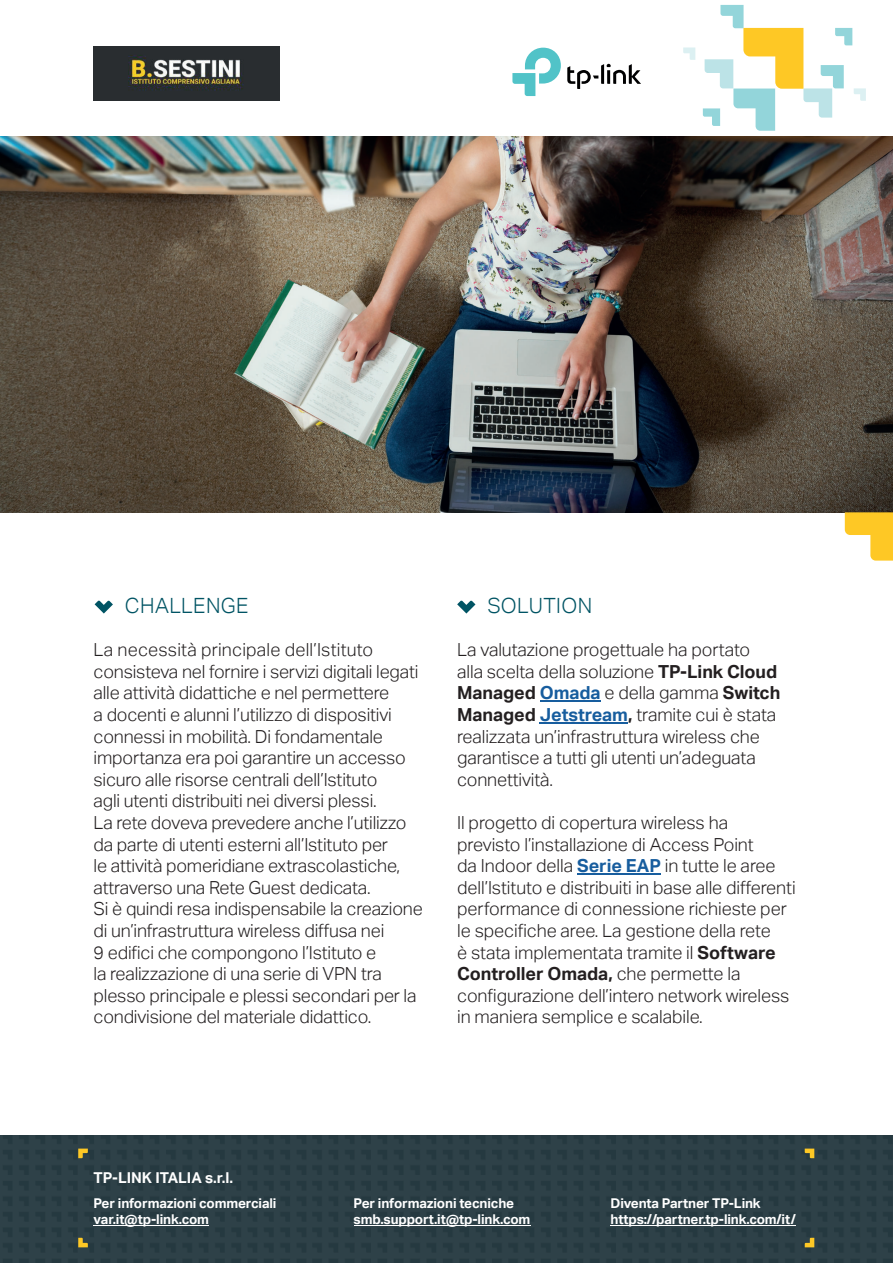
<style>
.page{position:relative;width:893px;height:1263px;background:#fff}
.page>*{position:absolute;margin:0;border:0;box-sizing:border-box;transform-origin:0 0}
.t1{font:21px "TP Link Aktiv Light";letter-spacing:.02em;color:#005464}
.t2{font:18px/21.6px "TP Link Aktiv Light";letter-spacing:-.01em;color:#231f20}
.t3{font:18px "TP Link Aktiv Bold";letter-spacing:-.005em;color:#231f20}
.t4{font:15px "TP Link Aktiv Bold";color:#fff}
.t5{font:13.5px/16.2px "TP Link Aktiv Bold";letter-spacing:-.01em;color:#fff}
.s1{font-family:"TP Link Aktiv Bold"}
.s2{color:#175d9e}
.s3{font-family:"TP Link Aktiv Light"}
.s4{font-family:"TP Link Aktiv Bold";color:#175d9e}
</style>
<div class="page">
<img style="left:0;top:136px;width:893px;height:376px">
<img style="left:0;top:1135px;width:459px;height:128px">
<img style="left:459px;top:1135px;width:434px;height:128px">
<svg style="left:78px;top:1149px;width:10px;height:9px"></svg>
<svg style="left:78px;top:1238px;width:10px;height:9px"></svg>
<svg style="left:805px;top:1238px;width:9px;height:9px"></svg>
<svg style="left:805px;top:1149px;width:9px;height:9px"></svg>
<svg style="left:683px;top:48px;width:12px;height:12px"></svg>
<svg style="left:703px;top:5px;width:163px;height:126px"></svg>
<svg style="left:567px;top:64px;width:74px;height:25px"></svg>
<svg style="left:512px;top:48px;width:49px;height:48px"></svg>
<svg style="left:95px;top:600px;width:18px;height:14px"></svg>
<svg style="left:845px;top:512px;width:48px;height:49px"></svg>
<img style="left:94px;top:47px;width:185px;height:53px">
<hr style="left:540px;top:701px;width:60px;height:1px;background:#175d9e">
<hr style="left:540px;top:722px;width:88px;height:1px;background:#175d9e">
<hr style="left:577px;top:873px;width:84px;height:2px;background:#175d9e">
<svg style="left:457px;top:600px;width:18px;height:14px"></svg>
<hr style="left:94px;top:1225px;width:115px;height:1px;background:#fff">
<hr style="left:610px;top:1225px;width:186px;height:1px;background:#fff">
<hr style="left:354px;top:1225px;width:176px;height:1px;background:#fff">
<p class="t1" style="left:125px;top:591px;width:125px">CHALLENGE</p>
<p class="t2" style="left:94px;top:638px;width:331px">La necessità principale dell’Istituto consisteva nel fornire i servizi digitali legati alle attività didattiche e nel permettere<br>a docenti e alunni l’utilizzo di dispositivi connessi in mobilità. Di fondamentale importanza era poi garantire un accesso sicuro alle risorse centrali dell’Istituto<br>agli utenti distribuiti nei diversi plessi.<br>La rete doveva prevedere anche l’utilizzo da parte di utenti esterni all’Istituto per<br>le attività pomeridiane extrascolastiche, attraverso una Rete Guest dedicata.<br>Si è quindi resa indispensabile la creazione di un’infrastruttura wireless diffusa nei<br>9 edifici che compongono l’Istituto e<br>la realizzazione di una serie di VPN tra plesso principale e plessi secondari per la condivisione del materiale didattico.</p>
<p class="t1" style="left:487px;top:591px;width:106px">SOLUTION</p>
<p class="t2" style="left:457px;top:638px;width:322px">La valutazione progettuale ha portato alla scelta della soluzione <span class="s1">TP-Link Cloud</span></p>
<p class="t3" style="left:457px;top:681px;width:325px">Managed <span class="s2">Omada</span> <span class="s3">e della gamma</span> Switch</p>
<p class="t2" style="left:457px;top:703px;width:321px"><span class="s1">Managed</span> <span class="s4">Jetstream</span><span class="s1">,</span> tramite cui è stata realizzata un’infrastruttura wireless che garantisce a tutti gli utenti un’adeguata connettività.</p>
<p class="t2" style="left:457px;top:811px;width:340px">Il progetto di copertura wireless ha previsto l’installazione di Access Point<br>da Indoor della <span class="s4">Serie EAP</span> in tutte le aree dell’Istituto e distribuiti in base alle differenti performance di connessione richieste per le specifiche aree. La gestione della rete<br>è stata implementata tramite il <span class="s1">Software</span></p>
<p class="t3" style="left:457px;top:962px;width:285px">Controller Omada, <span class="s3">che permette la</span></p>
<p class="t2" style="left:457px;top:984px;width:334px">configurazione dell’intero network wireless in maniera semplice e scalabile.</p>
<p class="t4" style="left:94px;top:1168px;width:141px">TP-LINK ITALIA s.r.l.</p>
<p class="t5" style="left:94px;top:1195px;width:184px">Per informazioni commerciali var.it@tp-link.com</p>
<p class="t5" style="left:610px;top:1195px;width:187px">Diventa Partner TP-Link https://partner.tp-link.com/it/</p>
<p class="t5" style="left:354px;top:1195px;width:178px">Per informazioni tecniche smb.support.it@tp-link.com</p>
</div>
